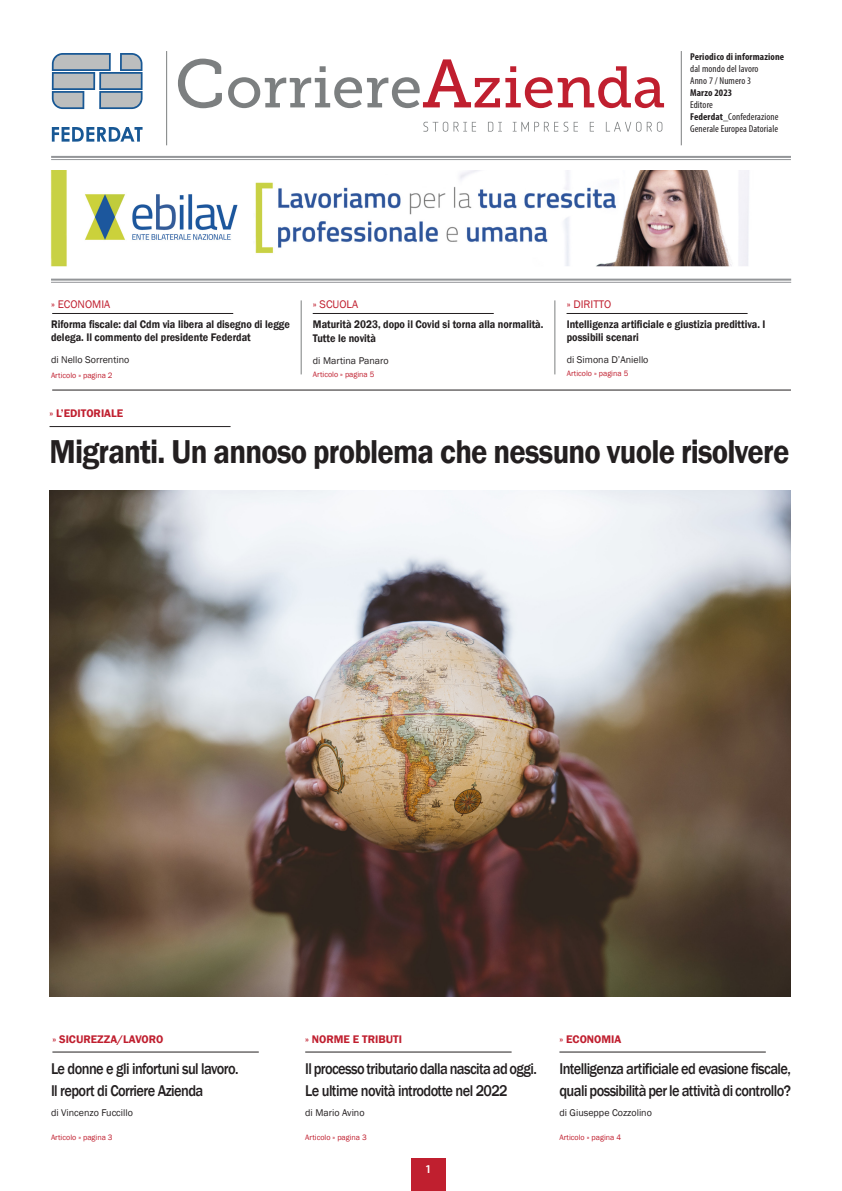
<style>
.page{position:relative;width:842px;height:1191px;background:#fff}
.page>*{position:absolute;margin:0;border:0;box-sizing:border-box;transform-origin:0 0}
.t1{font:600 34px "Franklin Gothic";letter-spacing:-.025em;color:#231f20;scale:.9 1}
.t2{font:500 16px/22px "Franklin Gothic";letter-spacing:-.04em;color:#231f20;scale:.9 1}
.t3{font:600 12px "Myriad Pro";color:#fff}
.t4{font:600 11.3px/13.6px "Franklin Gothic";color:#231f20;scale:.9 1}
.t5{font:600 11.3px "Franklin Gothic";color:#c01f2f}
.t6{font:11.3px "Franklin Gothic";color:#c01f2f}
.t7{font:10px "Franklin Gothic";color:#231f20}
.t8{font:condensed 10px/12px "Myriad Pro";letter-spacing:.01em;color:#231f20}
.t9{font:700 condensed 10px "Myriad Pro";letter-spacing:.01em;color:#231f20}
.t10{font:8px "Franklin Gothic";color:#c01f2f}
.s1{font-weight:700}
</style>
<div class="page">
<div style="left:411px;top:1158px;width:34px;height:33px;background:#c01f2f"></div>
<hr style="left:51px;top:156px;width:740px;height:2px;background:#939598">
<hr style="left:51px;top:159px;width:740px;height:1px;background:#939598">
<hr style="left:51px;top:279px;width:740px;height:2px;background:#939598">
<hr style="left:51px;top:282px;width:740px;height:1px;background:#939598">
<svg style="left:52px;top:53px;width:59px;height:18px"></svg>
<svg style="left:120px;top:53px;width:22px;height:18px"></svg>
<div style="left:52px;top:72px;width:43px;height:18px;background:linear-gradient(to right,#40719f,#40719f)"></div>
<div style="left:54px;top:74px;width:39px;height:14px;background:#bcbebe"></div>
<svg style="left:99px;top:72px;width:44px;height:18px"></svg>
<div style="left:101px;top:74px;width:40px;height:14px;background:#bcbebe"></div>
<svg style="left:99px;top:91px;width:44px;height:18px"></svg>
<svg style="left:52px;top:91px;width:32px;height:18px"></svg>
<svg style="left:52px;top:127px;width:91px;height:15px"></svg>
<svg style="left:178px;top:59px;width:44px;height:49px"></svg>
<svg style="left:228px;top:59px;width:436px;height:49px"></svg>
<svg style="left:423px;top:122px;width:53px;height:10px"></svg>
<svg style="left:488px;top:122px;width:14px;height:10px"></svg>
<svg style="left:513px;top:122px;width:45px;height:9px"></svg>
<svg style="left:564px;top:122px;width:4px;height:10px"></svg>
<svg style="left:574px;top:122px;width:4px;height:9px"></svg>
<svg style="left:590px;top:122px;width:4px;height:9px"></svg>
<svg style="left:606px;top:122px;width:35px;height:10px"></svg>
<svg style="left:647px;top:122px;width:15px;height:10px"></svg>
<hr style="left:681px;top:51px;width:1px;height:94px;background:#7c7f80">
<hr style="left:166px;top:51px;width:1px;height:94px;background:#7c7f80">
<hr style="left:301px;top:300px;width:1px;height:74px;background:#7c7f80">
<hr style="left:555px;top:300px;width:1px;height:74px;background:#7c7f80">
<img style="left:51px;top:170px;width:698px;height:97px">
<img style="left:50px;top:490px;width:741px;height:506px">
<hr style="left:50px;top:426px;width:181px;height:1px;background:#231f20">
<hr style="left:52px;top:390px;width:739px;height:1px;background:#231f20">
<hr style="left:52px;top:313px;width:181px;height:1px;background:#231f20">
<hr style="left:313px;top:313px;width:181px;height:1px;background:#231f20">
<hr style="left:566px;top:313px;width:182px;height:1px;background:#231f20">
<hr style="left:52px;top:1051px;width:207px;height:1px;background:#231f20">
<hr style="left:305px;top:1051px;width:207px;height:1px;background:#231f20">
<hr style="left:559px;top:1051px;width:207px;height:1px;background:#231f20">
<p class="t9" style="left:690px;top:51px;width:95px">Periodico di informazione</p>
<p class="t8" style="left:690px;top:63px;width:70px">dal mondo del lavoro<br>Anno 7 / Numero 3</p>
<p class="t9" style="left:690px;top:87px;width:44px">Marzo 2023</p>
<p class="t8" style="left:690px;top:99px;width:90px">Editore<br><span class="s1">Federdat</span>_Confederazione<br>Generale Europea Datoriale</p>
<p class="t6" style="left:51px;top:297px;width:61px">» ECONOMIA</p>
<p class="t4" style="left:51px;top:317px;width:267px">Riforma fiscale: dal Cdm via libera al disegno di legge delega. Il commento del presidente Federdat</p>
<p class="t7" style="left:51px;top:353px;width:80px">di Nello Sorrentino</p>
<p class="t10" style="left:51px;top:371px;width:63px">Articolo » pagina 2</p>
<p class="t5" style="left:50px;top:406px;width:75px">» L’EDITORIALE</p>
<p class="t6" style="left:313px;top:297px;width:47px">» SCUOLA</p>
<p class="t4" style="left:313px;top:317px;width:258px;line-height:14.4px">Maturità 2023, dopo il Covid si torna alla normalità.<br>Tutte le novità</p>
<p class="t7" style="left:313px;top:354px;width:77px">di Martina Panaro</p>
<p class="t10" style="left:313px;top:370px;width:63px">Articolo » pagina 5</p>
<p class="t6" style="left:567px;top:297px;width:46px">» DIRITTO</p>
<p class="t4" style="left:567px;top:317px;width:222px">Intelligenza artificiale e giustizia predittiva. I possibili scenari</p>
<p class="t7" style="left:567px;top:353px;width:83px">di Simona D’Aniello</p>
<p class="t10" style="left:567px;top:369px;width:63px">Articolo » pagina 5</p>
<h1 class="t1" style="left:50px;top:431px;width:824px">Migranti. Un annoso problema che nessuno vuole risolvere</h1>
<p class="t5" style="left:52px;top:1032px;width:112px">» SICUREZZA/LAVORO</p>
<p class="t5" style="left:305px;top:1032px;width:98px">» NORME E TRIBUTI</p>
<p class="t5" style="left:559px;top:1032px;width:63px">» ECONOMIA</p>
<p class="t2" style="left:51px;top:1058px;width:210px">Le donne e gli infortuni sul lavoro.<br>Il report di Corriere Azienda</p>
<p class="t7" style="left:51px;top:1106px;width:84px">di Vincenzo Fuccillo</p>
<p class="t2" style="left:559px;top:1058px;width:259px">Intelligenza artificiale ed evasione fiscale, quali possibilità per le attività di controllo?</p>
<p class="t7" style="left:559px;top:1106px;width:94px">di Giuseppe Cozzolino</p>
<p class="t2" style="left:305px;top:1058px;width:259px">Il processo tributario dalla nascita ad oggi.<br>Le ultime novità introdotte nel 2022</p>
<p class="t7" style="left:305px;top:1106px;width:61px">di Mario Avino</p>
<p class="t10" style="left:51px;top:1132px;width:63px">Articolo » pagina 3</p>
<p class="t10" style="left:305px;top:1132px;width:63px">Articolo » pagina 3</p>
<p class="t10" style="left:559px;top:1132px;width:63px">Articolo » pagina 4</p>
<p class="t3" style="left:425px;top:1160px;width:8px">1</p>
</div>
